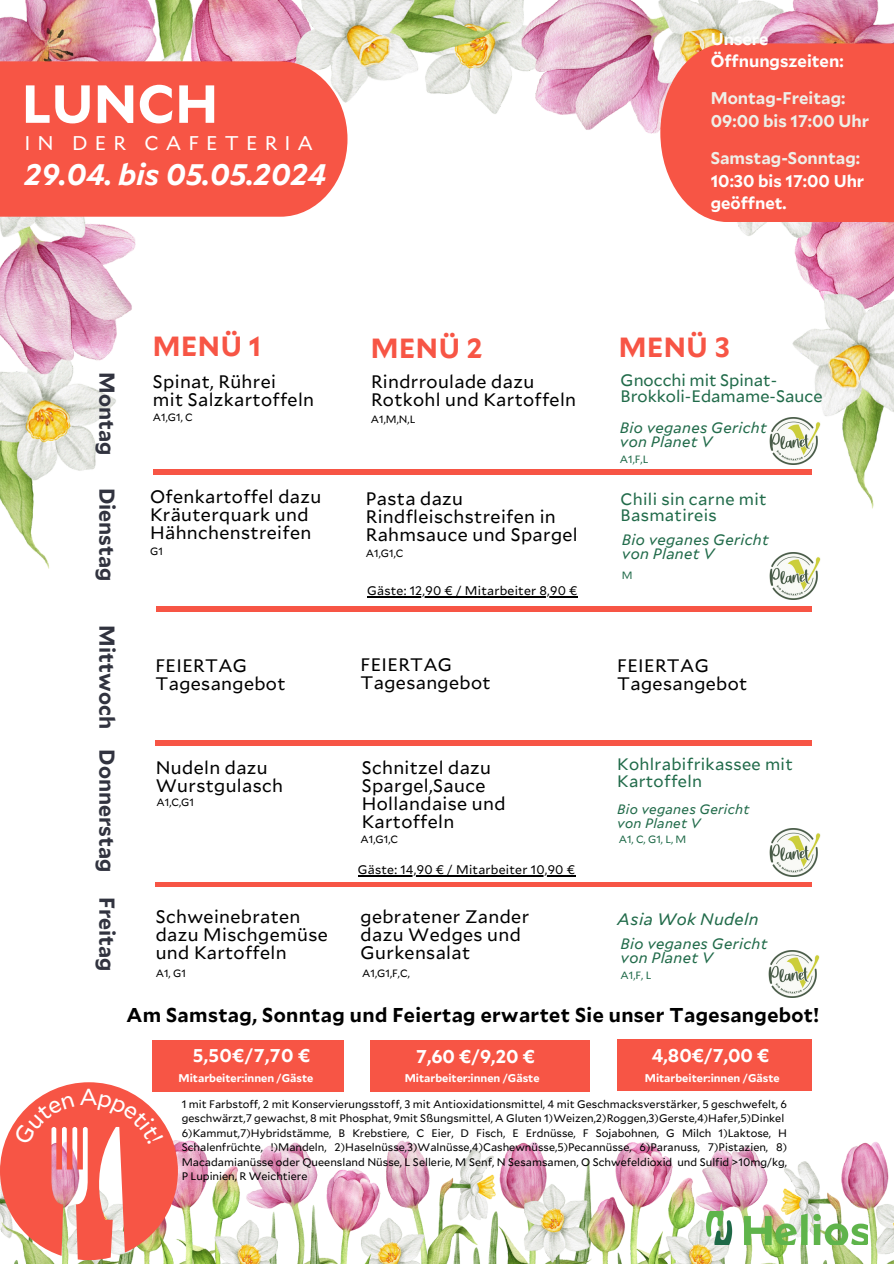
<style>
.page{position:relative;width:894px;height:1264px;background:#fff}
.page>*{position:absolute;margin:0;border:0;box-sizing:border-box;transform-origin:0 0}
.t1{font:700 53.4px "Mallory";color:#fff}
.t2{font:italic 700 28.8px "Mallory";color:#fff}
.t3{font:700 27px "Mallory";letter-spacing:.02em;color:#f75545}
.t4{font:23.1px "Mallory";color:#fff}
.t5{font:700 21px "Mallory";color:#31333f}
.t6{font:19.65px "Mallory";letter-spacing:.36em;color:#fff}
.t7{font:700 19.5px "Mallory";letter-spacing:.02em;color:#000}
.t8{font:18px/18px "Mallory";letter-spacing:.02em;color:#000}
.t9{font:700 18px "Mallory";color:#fff}
.t10{font:16.5px/16.8px "Mallory";letter-spacing:.02em;color:#216b4a}
.t11{font:700 16.5px/22.8px "Mallory";color:#eeefe8}
.t12{font:700 16.5px/22.8px "Mallory";color:#fefefd}
.t13{font:16.5px/15.8px "Mallory";color:#216b4a}
.t14{font:italic 16.5px "Mallory";letter-spacing:.02em;color:#216b4a}
.t15{font:italic 15px "Mallory";letter-spacing:.02em;color:#216b4a}
.t16{font:italic 13.5px "Mallory";letter-spacing:.02em;color:#216b4a}
.t17{font:12.3px "Mallory";letter-spacing:.02em;color:#000}
.t18{font:10.95px/14.5px "Mallory";color:#000}
.t19{font:700 10.95px "Mallory";color:#fff}
.t20{font:10.5px "Mallory";color:#000}
.t21{font:10.5px "Mallory";color:#216b4a}
</style>
<div class="page">
<img style="left:510px;top:0;width:383px;height:509px">
<img style="left:0;top:0;width:510px;height:568px">
<hr style="left:153px;top:470px;width:658px;height:4px;background:#f75545">
<div style="left:156px;top:606px;width:654px;height:5px;background:#f75545"></div>
<div style="left:155px;top:740px;width:656px;height:5px;background:#f75545"></div>
<hr style="left:155px;top:882px;width:656px;height:4px;background:#f75545">
<img style="left:14px;top:1140px;width:879px;height:123px">
<div style="left:152px;top:1039px;width:191px;height:52px;background:#f75545"></div>
<div style="left:371px;top:1039px;width:218px;height:52px;background:#f75545"></div>
<div style="left:617px;top:1039px;width:194px;height:52px;background:#f75545"></div>
<img style="left:769px;top:417px;width:51px;height:47px">
<img style="left:769px;top:552px;width:51px;height:48px">
<img style="left:769px;top:829px;width:51px;height:47px">
<div style="left:0;top:61px;width:347px;height:156px;background:#f75545"></div>
<div style="left:660px;top:43px;width:233px;height:179px;background:#f75545"></div>
<img style="left:706px;top:1211px;width:161px;height:33px">
<hr style="left:357px;top:875px;width:218px;height:1px;background:#000">
<img style="left:768px;top:950px;width:51px;height:47px">
<hr style="left:367px;top:596px;width:210px;height:1px;background:#000">
<svg style="left:0;top:1082px;width:178px;height:177px"></svg>
<p class="t1" style="left:22px;top:80px;width:198px">LUNCH</p>
<p class="t2" style="left:24px;top:162px;width:303px">29.04. bis 05.05.2024</p>
<p class="t6" style="left:24px;top:134px;width:290px">IN DER CAFETERIA</p>
<h3 class="t12" style="left:710px;top:28px;width:134px">Unsere<br>Öffnungszeiten:</h3>
<h3 class="t11" style="left:710px;top:88px;width:160px">Montag-Freitag:<br>09:00 bis 17:00 Uhr</h3>
<h3 class="t11" style="left:710px;top:147px;width:151px">Samstag-Sonntag:</h3>
<h3 class="t12" style="left:710px;top:170px;width:155px">10:30 bis 17:00 Uhr geöffnet.</h3>
<p class="t5" style="left:116px;top:372px;width:84px;rotate:90deg">Montag</p>
<p class="t5" style="left:116px;top:487px;width:95px;rotate:90deg">Dienstag</p>
<p class="t3" style="left:153px;top:334px;width:110px">MENÜ 1</p>
<p class="t3" style="left:371px;top:336px;width:113px">MENÜ 2</p>
<p class="t3" style="left:618px;top:335px;width:113px">MENÜ 3</p>
<h4 class="t8" style="left:153px;top:374px;width:124px">Spinat, Rührei</h4>
<h4 class="t8" style="left:153px;top:392px;width:163px">mit Salzkartoffeln</h4>
<p class="t20" style="left:153px;top:412px;width:41px">A1,G1, C</p>
<p class="t8" style="left:150px;top:489px;width:173px">Ofenkartoffel dazu<br>Kräuterquark und<br>Hähnchenstreifen</p>
<p class="t20" style="left:150px;top:546px;width:14px">G1</p>
<p class="t8" style="left:371px;top:374px;width:206px">Rindrroulade dazu<br>Rotkohl und Kartoffeln</p>
<p class="t20" style="left:371px;top:414px;width:46px">A1,M,N,L</p>
<p class="t8" style="left:366px;top:490px;width:213px">Pasta dazu<br>Rindfleischstreifen in<br>Rahmsauce und Spargel</p>
<p class="t20" style="left:366px;top:548px;width:39px">A1,G1,C</p>
<p class="t17" style="left:367px;top:585px;width:212px">Gäste: 12,90 € / Mitarbeiter 8,90 €</p>
<p class="t13" style="left:620px;top:373px;width:203px">Gnocchi mit Spinat-<br>Brokkoli-Edamame-Sauce</p>
<p class="t15" style="left:619px;top:420px;width:148px">Bio veganes Gericht</p>
<p class="t15" style="left:619px;top:435px;width:94px">von Planet V</p>
<p class="t21" style="left:619px;top:455px;width:30px">A1,F,L</p>
<p class="t10" style="left:620px;top:491px;width:147px">Chili sin carne mit<br>Basmatireis</p>
<p class="t15" style="left:621px;top:532px;width:148px">Bio veganes Gericht</p>
<h1 class="t15" style="left:621px;top:547px;width:94px">von Planet V</h1>
<p class="t21" style="left:621px;top:570px;width:12px">M</p>
<p class="t5" style="left:116px;top:625px;width:105px;rotate:90deg">Mittwoch</p>
<h2 class="t5" style="left:116px;top:749px;width:124px;rotate:90deg">Donnerstag</h2>
<h2 class="t5" style="left:116px;top:896px;width:76px;rotate:90deg">Freitag</h2>
<h5 class="t4" style="left:79px;top:1086px;width:20px">A</h5>
<p class="t8" style="left:155px;top:657px;width:131px">FEIERTAG<br>Tagesangebot</p>
<p class="t8" style="left:360px;top:656px;width:131px">FEIERTAG<br>Tagesangebot</p>
<p class="t8" style="left:617px;top:657px;width:131px">FEIERTAG<br>Tagesangebot</p>
<h2 class="t8" style="left:156px;top:760px;width:129px">Nudeln dazu<br>Wurstgulasch</h2>
<h4 class="t20" style="left:156px;top:797px;width:39px">A1,C,G1</h4>
<p class="t8" style="left:361px;top:760px;width:145px">Schnitzel dazu<br>Spargel,Sauce<br>Hollandaise und<br>Kartoffeln</p>
<p class="t20" style="left:360px;top:835px;width:39px">A1,G1,C</p>
<p class="t17" style="left:357px;top:864px;width:219px">Gäste: 14,90 € / Mitarbeiter 10,90 €</p>
<p class="t10" style="left:617px;top:757px;width:177px">Kohlrabifrikassee mit<br>Kartoffeln</p>
<p class="t16" style="left:617px;top:803px;width:134px">Bio veganes Gericht</p>
<p class="t16" style="left:617px;top:817px;width:85px">von Planet V</p>
<h4 class="t21" style="left:618px;top:835px;width:69px">A1, C, G1, L, M</h4>
<p class="t8" style="left:156px;top:908px;width:173px">Schweinebraten dazu Mischgemüse und Kartoffeln</p>
<p class="t8" style="left:360px;top:908px;width:170px">gebratener Zander dazu Wedges und<br>Gurkensalat</p>
<p class="t14" style="left:617px;top:911px;width:143px">Asia Wok Nudeln</p>
<p class="t15" style="left:620px;top:936px;width:148px">Bio veganes Gericht</p>
<p class="t15" style="left:620px;top:951px;width:94px">von Planet V</p>
<p class="t20" style="left:156px;top:968px;width:32px">A1, G1</p>
<p class="t20" style="left:362px;top:968px;width:49px">A1,G1,F,C,</p>
<p class="t21" style="left:620px;top:970px;width:32px">A1,F, L</p>
<h3 class="t7" style="left:126px;top:1006px;width:694px">Am Samstag, Sonntag und Feiertag erwartet Sie unser Tagesangebot!</h3>
<p class="t9" style="left:193px;top:1047px;width:119px">5,50€/7,70 €</p>
<p class="t9" style="left:416px;top:1048px;width:120px">7,60 €/9,20 €</p>
<p class="t9" style="left:651px;top:1047px;width:119px">4,80€/7,00 €</p>
<p class="t18" style="left:182px;top:1097px;width:606px">1 mit Farbstoff, 2 mit Konservierungsstoff, 3 mit Antioxidationsmittel, 4 mit Geschmacksverstärker, 5 geschwefelt, 6 geschwärzt,7 gewachst, 8 mit Phosphat, 9mit Sßungsmittel, A Gluten 1)Weizen,2)Roggen,3)Gerste,4)Hafer,5)Dinkel</p>
<p class="t18" style="left:182px;top:1126px;width:606px;text-align:justify">6)Kammut,7)Hybridstämme, B Krebstiere, C Eier, D Fisch, E Erdnüsse, F Sojabohnen, G Milch 1)Laktose, H Schalenfrüchte, !)Mandeln, 2)Haselnüsse,3)Walnüsse,4)Cashewnüsse,5)Pecannüsse, 6)Paranuss, 7)Pistazien, 8)<br>Macadamianüsse oder Queensland Nüsse, L Sellerie, M Senf, N Sesamsamen, O Schwefeldioxid und Sulfid &gt;10mg/kg, P Lupinien, R Weichtiere</p>
<p class="t19" style="left:644px;top:1072px;width:136px">Mitarbeiter:innen /Gäste</p>
<p class="t19" style="left:178px;top:1072px;width:136px">Mitarbeiter:innen /Gäste</p>
<h4 class="t19" style="left:404px;top:1072px;width:136px">Mitarbeiter:innen /Gäste</h4>
</div>
